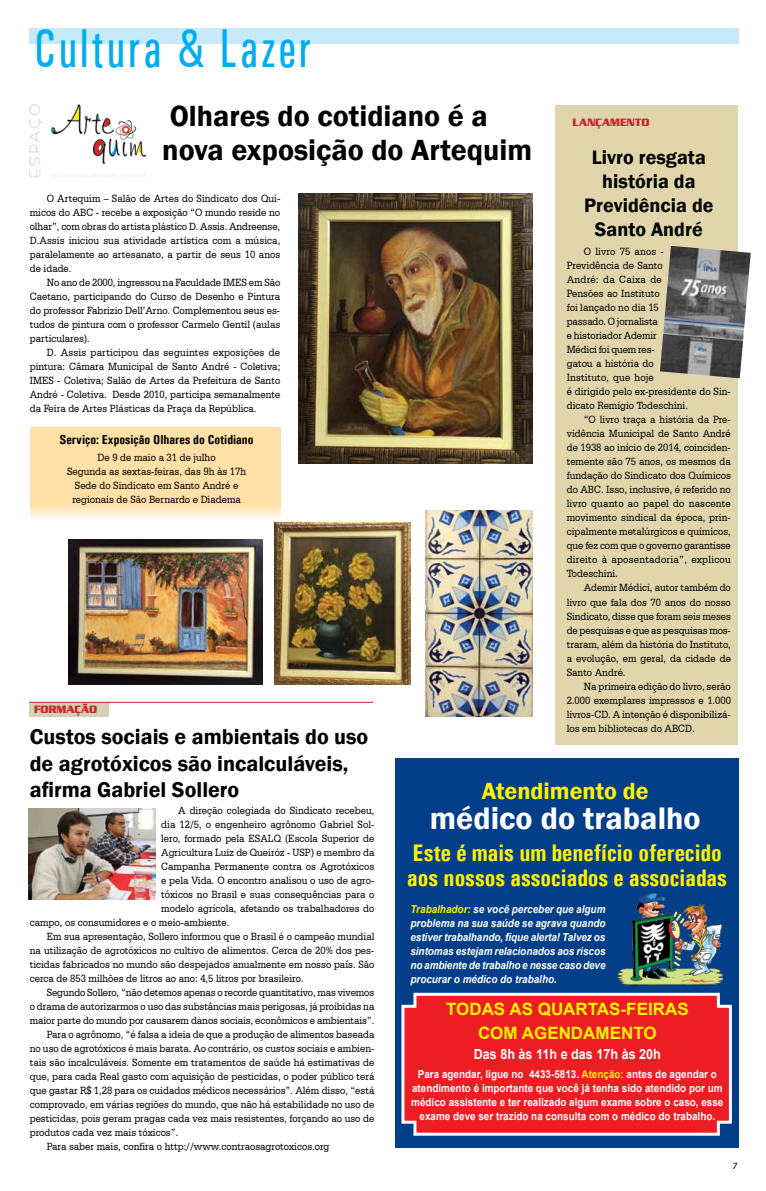
<style>
.page{position:relative;width:766px;height:1191px;background:#fff}
.page>*{position:absolute;margin:0;border:0;box-sizing:border-box;transform-origin:0 0}
.t1{font:500 condensed 55px "Univers";color:#00aeef;scale:.8 1}
.t2{font:600 32px "Franklin Gothic";color:#fff}
.t3{font:600 30px/34px "Franklin Gothic";color:#000}
.t4{font:700 condensed 24px/25px "Univers";color:#fff200}
.t5{font:600 24px "Franklin Gothic";color:#fff200}
.t6{font:600 22px/26.4px "Franklin Gothic";color:#000}
.t7{font:600 20px/24px "Franklin Gothic";color:#000;text-align:center}
.t8{font:700 17px/24px "Arial";color:#fff200;text-align:center}
.t9{font:700 14px "Arial";color:#fff;scale:.9 1}
.t10{font:700 condensed 13px "Univers";color:#000}
.t11{font:11px/14px "Serifa BT";color:#000;text-align:justify;scale:.9 1}
.t12{font:700 11px/14px "Arial";color:#fff;text-align:center;scale:.9 1}
.t13{font:italic 700 11px/14px "Arial";letter-spacing:-.005em;color:#fff;text-align:justify;scale:.9 1}
.t14{font:700 11px "Serpentine D";color:#c9252c;scale:.9 1}
.t15{font:italic 500 9px "Univers";color:#000}
.s1{color:#fff200}
</style>
<div class="page">
<svg style="left:30px;top:427px;width:250px;height:92px;background:#ffe2ac"></svg>
<div style="left:555px;top:105px;width:182px;height:639px;background:#e1d5ab"></div>
<div style="left:30px;top:28px;width:708px;height:15px;background:#c7eafb"></div>
<div style="left:394px;top:759px;width:344px;height:389px;background:#023f88"></div>
<svg style="left:401px;top:992px;width:331px;height:144px;background:#e82a32"></svg>
<img style="left:617px;top:893px;width:105px;height:92px">
<img style="left:660px;top:246px;width:90px;height:132px">
<img style="left:30px;top:105px;width:116px;height:73px">
<img style="left:274px;top:523px;width:136px;height:162px">
<img style="left:298px;top:193px;width:234px;height:271px">
<img style="left:425px;top:510px;width:107px;height:206px">
<img style="left:69px;top:539px;width:194px;height:146px">
<div style="left:29px;top:702px;width:80px;height:14px;background:#d4d1b3"></div>
<hr style="left:29px;top:702px;width:344px;height:1px;background:#c9252c">
<img style="left:28px;top:808px;width:127px;height:91px">
<h1 class="t1" style="left:34px;top:16px;width:347px">Cultura &amp; Lazer</h1>
<h3 class="t3" style="left:162px;top:99px;width:371px">Olhares do cotidiano é a nova exposição do Artequim</h3>
<p class="t14" style="left:572px;top:116px;width:87px">LANÇAMENTO</p>
<h3 class="t7" style="left:584px;top:145px;width:131px">Livro resgata história da<br>Previdência de<br>Santo André</h3>
<p class="t11" style="left:566px;top:244px;width:184px;text-align:left;text-indent:17px">O livro 75 anos -<br>Previdência de Santo<br>André: da Caixa de<br>Pensões ao Instituto<br>foi lançado no dia 15<br>passado. O jornalista<br>e historiador Ademir<br>Médici foi quem res-<br>gatou a história do<br>Instituto, que hoje<br>é dirigido pelo ex-presidente do Sin&shy;dicato Remígio Todeschini.</p>
<p class="t11" style="left:566px;top:412px;width:184px;text-indent:17px">“O livro traça a história da Pre&shy;vidência Municipal de Santo André de 1938 ao início de 2014, coinciden&shy;temente são 75 anos, os mesmos da fundação do Sindicato dos Químicos do ABC. Isso, inclusive, é referido no livro quanto ao papel do nascente movimento sindical da época, prin&shy;cipalmente metalúrgicos e químicos, que fez com que o governo garantisse direito à aposentadoria”, explicou Todeschini.</p>
<p class="t11" style="left:566px;top:580px;width:184px;text-indent:17px">Ademir Médici, autor também do livro que fala dos 70 anos do nosso Sindicato, disse que foram seis meses de pesquisas e que as pesquisas mos&shy;traram, além da história do Instituto, a evolução, em geral, da cidade de Santo André.</p>
<p class="t11" style="left:566px;top:679px;width:184px;text-indent:17px">Na primeira edição do livro, serão 2.000 exemplares impressos e 1.000 livros-CD. A intenção é disponibilizá&shy;los em bibliotecas do ABCD.</p>
<p class="t11" style="left:30px;top:191px;width:280px;text-indent:17px">O Artequim – Salão de Artes do Sindicato dos Quí&shy;micos do ABC - recebe a exposição “O mundo reside no olhar”, com obras do artista plástico D. Assis. Andreense, D.Assis iniciou sua atividade artística com a música, paralelamente ao artesanato, a partir de seus 10 anos de idade.</p>
<p class="t11" style="left:30px;top:275px;width:280px;text-indent:17px">No ano de 2000, ingressou na Faculdade IMES em São Caetano, participando do Curso de Desenho e Pintura do professor Fabrizio Dell’Arno. Complementou seus es&shy;tudos de pintura com o professor Carmelo Gentil (aulas particulares).</p>
<p class="t11" style="left:30px;top:345px;width:280px;text-indent:17px">D. Assis participou das seguintes exposições de pintura: Câmara Municipal de Santo André - Coletiva; IMES - Coletiva; Salão de Artes da Prefeitura de Santo André - Coletiva. Desde 2010, participa semanalmente da Feira de Artes Plásticas da Praça da República.</p>
<p class="t10" style="left:59px;top:432px;width:196px">Serviço: Exposição Olhares do Cotidiano</p>
<p class="t11" style="left:67px;top:450px;width:200px;text-align:center">De 9 de maio a 31 de julho<br>Segunda as sextas-feiras, das 9h às 17h<br>Sede do Sindicato em Santo André e regionais de São Bernardo e Diadema</p>
<p class="t14" style="left:34px;top:703px;width:72px">FORMAÇÃO</p>
<h3 class="t6" style="left:30px;top:724px;width:340px">Custos sociais e ambientais do uso de agrotóxicos são incalculáveis, afirma Gabriel Sollero</h3>
<p class="t11" style="left:178px;top:803px;width:219px">A direção colegiada do Sindicato recebeu,</p>
<p class="t11" style="left:161px;top:817px;width:238px">dia 12/5, o engenheiro agrônomo Gabriel Sol-</p>
<p class="t11" style="left:161px;top:831px;width:238px">lero, formado pela ESALQ (Escola Superior de</p>
<p class="t11" style="left:161px;top:845px;width:238px">Agricultura Luiz de Queiróz - USP) e membro da</p>
<p class="t11" style="left:161px;top:859px;width:238px">Campanha Permanente contra os Agrotóxicos</p>
<p class="t11" style="left:161px;top:873px;width:238px">e pela Vida. O encontro analisou o uso de agro-</p>
<p class="t11" style="left:161px;top:887px;width:238px">tóxicos no Brasil e suas consequências para o</p>
<p class="t11" style="left:161px;top:901px;width:238px">modelo agrícola, afetando os trabalhadores do</p>
<p class="t11" style="left:30px;top:915px;width:223px">campo, os consumidores e o meio-ambiente.</p>
<p class="t11" style="left:47px;top:929px;width:365px">Em sua apresentação, Sollero informou que o Brasil é o campeão mundial</p>
<p class="t11" style="left:30px;top:943px;width:384px">na utilização de agrotóxicos no cultivo de alimentos. Cerca de 20% dos pes-</p>
<p class="t11" style="left:30px;top:957px;width:384px">ticidas fabricados no mundo são despejados anualmente em nosso país. São</p>
<p class="t11" style="left:30px;top:971px;width:306px">cerca de 853 milhões de litros ao ano: 4,5 litros por brasileiro.</p>
<p class="t11" style="left:47px;top:985px;width:365px">Segundo Sollero, “não detemos apenas o recorde quantitativo, mas vivemos</p>
<p class="t11" style="left:30px;top:999px;width:384px">o drama de autorizarmos o uso das substâncias mais perigosas, já proibidas na</p>
<p class="t11" style="left:30px;top:1013px;width:384px">maior parte do mundo por causarem danos sociais, econômicos e ambientais”.</p>
<p class="t11" style="left:47px;top:1027px;width:365px">Para o agrônomo, “é falsa a ideia de que a produção de alimentos baseada</p>
<p class="t11" style="left:30px;top:1041px;width:384px">no uso de agrotóxicos é mais barata. Ao contrário, os custos sociais e ambien-</p>
<p class="t11" style="left:30px;top:1055px;width:384px">tais são incalculáveis. Somente em tratamentos de saúde há estimativas de</p>
<p class="t11" style="left:30px;top:1069px;width:384px">que, para cada Real gasto com aquisição de pesticidas, o poder público terá</p>
<p class="t11" style="left:30px;top:1083px;width:384px">que gastar R$ 1,28 para os cuidados médicos necessários”. Além disso, “está</p>
<p class="t11" style="left:30px;top:1097px;width:384px">comprovado, em várias regiões do mundo, que não há estabilidade no uso de</p>
<p class="t11" style="left:30px;top:1111px;width:384px">pesticidas, pois geram pragas cada vez mais resistentes, forçando ao uso de</p>
<p class="t11" style="left:30px;top:1125px;width:167px">produtos cada vez mais tóxicos”.</p>
<p class="t11" style="left:47px;top:1139px;width:315px">Para saber mais, confira o http://www.contraosagrotoxicos.org</p>
<h3 class="t5" style="left:481px;top:775px;width:168px">Atendimento de</h3>
<h2 class="t2" style="left:430px;top:798px;width:272px">médico do trabalho</h2>
<h3 class="t4" style="left:407px;top:840px;width:321px">Este é mais um benefício oferecido aos nossos associados e associadas</h3>
<p class="t13" style="left:410px;top:902px;width:218px"><span class="s1">Trabalhador:</span> se você perceber que algum problema na sua saúde se agrava quando estiver trabalhando, fique alerta! Talvez os sintomas estejam relacionados aos riscos no ambiente de trabalho e nesse caso deve procurar o médico do trabalho.</p>
<h3 class="t8" style="left:446px;top:997px;width:244px">Todas as quartas-feiras com agendamento</h3>
<p class="t9" style="left:473px;top:1044px;width:209px">Das 8h às 11h e das 17h às 20h</p>
<p class="t12" style="left:411px;top:1067px;width:348px">Para agendar, ligue no 4433-5813. <span class="s1">Atenção:</span> antes de agendar o atendimento é importante que você já tenha sido atendido por um médico assistente e ter realizado algum exame sobre o caso, esse exame deve ser trazido na consulta com o médico do trabalho.</p>
<p class="t15" style="left:731px;top:1159px;width:7px">7</p>
</div>
